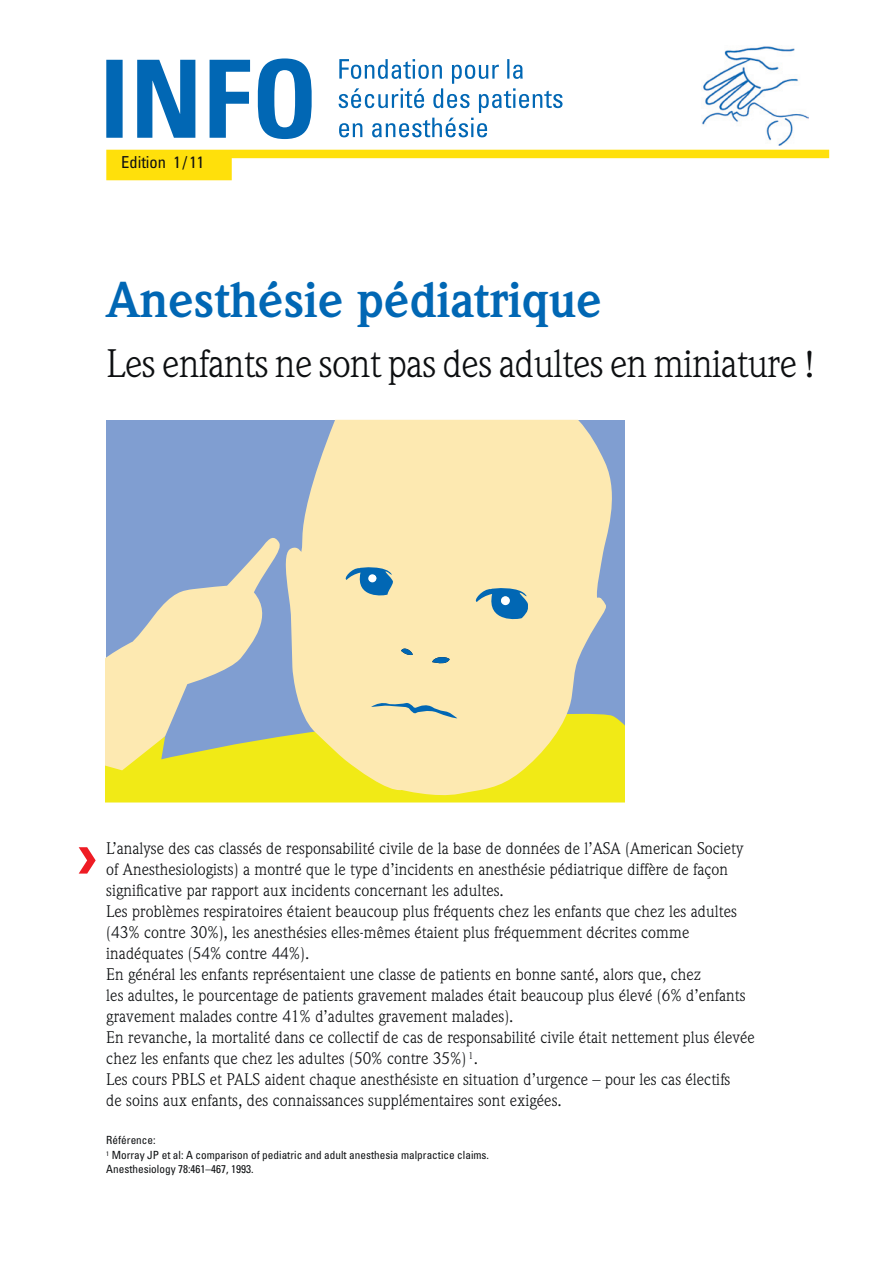
<style>
.page{position:relative;width:893px;height:1263px;background:#fff}
.page>*{position:absolute;margin:0;border:0;box-sizing:border-box;transform-origin:0 0}
.Haupttitel{font:700 49.5px "Weidemann Std";letter-spacing:-.005em;color:#0167b4}
.Kleinerer_Haupttitel{font:39px "Weidemann Std";letter-spacing:-.015em;color:#0d0f11}
.Lead_auf_Titel{font:16.5px/21px "Weidemann Std";letter-spacing:.005em;color:#0d0f11}
.t1{font:condensed 16.5px "Univers LT Std";color:#0d0f11}
.Referenz{font:condensed 11.25px/13.5px "Univers LT Std";color:#0d0f11}
</style>
<div class="page">
<svg style="left:79px;top:847px;width:17px;height:26px"></svg>
<div style="left:106px;top:420px;width:519px;height:381px;background:#809ed1"></div>
<div style="left:105px;top:722px;width:520px;height:81px;background:#f1ea16"></div>
<svg style="left:105px;top:538px;width:179px;height:232px"></svg>
<svg style="left:285px;top:420px;width:336px;height:378px;background:#eee1a4"></svg>
<svg style="left:401px;top:645px;width:12px;height:11px"></svg>
<svg style="left:432px;top:656px;width:18px;height:9px"></svg>
<svg style="left:343px;top:565px;width:50px;height:34px;background:#87acb2"></svg>
<svg style="left:371px;top:702px;width:86px;height:16px"></svg>
<svg style="left:472px;top:585px;width:57px;height:38px;background:#8aaeb2"></svg>
<div style="left:368px;top:574px;width:8px;height:8px;background:#fff;border-radius:50%"></div>
<div style="left:501px;top:596px;width:9px;height:9px;background:#fff;border-radius:50%"></div>
<img style="left:702px;top:46px;width:106px;height:99px">
<svg style="left:106px;top:150px;width:723px;height:30px"></svg>
<svg style="left:106px;top:58px;width:206px;height:81px"></svg>
<svg style="left:339px;top:59px;width:224px;height:78px"></svg>
<p class="t1" style="left:121px;top:152px;width:84px">Edition 1 / 11</p>
<p class="Haupttitel" style="left:106px;top:271px;width:497px">Anesthésie pédiatrique</p>
<p class="Kleinerer_Haupttitel" style="left:106px;top:341px;width:711px">Les enfants ne sont pas des adultes en miniature !</p>
<p class="Lead_auf_Titel" style="left:106px;top:838px;width:639px">L’analyse des cas classés de responsabilité civile de la base de données de l’ASA (American Society of Anesthesiologists) a montré que le type d’incidents en anesthésie pédiatrique diffère de façon significative par rapport aux incidents concernant les adultes.</p>
<p class="Lead_auf_Titel" style="left:106px;top:901px;width:632px">Les problèmes respiratoires étaient beaucoup plus fréquents chez les enfants que chez les adultes (43% contre 30%), les anesthésies elles-mêmes étaient plus fréquemment décrites comme inadéquates (54% contre 44%).</p>
<p class="Lead_auf_Titel" style="left:106px;top:964px;width:641px">En général les enfants représentaient une classe de patients en bonne santé, alors que, chez<br>les adultes, le pourcentage de patients gravement malades était beaucoup plus élevé (6% d’enfants gravement malades contre 41% d’adultes gravement malades).</p>
<p class="Lead_auf_Titel" style="left:106px;top:1027px;width:650px">En revanche, la mortalité dans ce collectif de cas de responsabilité civile était nettement plus élevée chez les enfants que chez les adultes (50% contre 35%) <sup>1</sup>.</p>
<p class="Lead_auf_Titel" style="left:106px;top:1069px;width:626px">Les cours PBLS et PALS aident chaque anesthésiste en situation d’urgence – pour les cas électifs de soins aux enfants, des connaissances supplémentaires sont exigées.</p>
<p class="Referenz" style="left:106px;top:1133px;width:51px">Référence:</p>
<p class="Referenz" style="left:106px;top:1148px;width:384px"><sup>1</sup> Morray JP et al: A comparison of pediatric and adult anesthesia malpractice claims.<br>Anesthesiology 78:461–467, 1993.</p>
</div>
